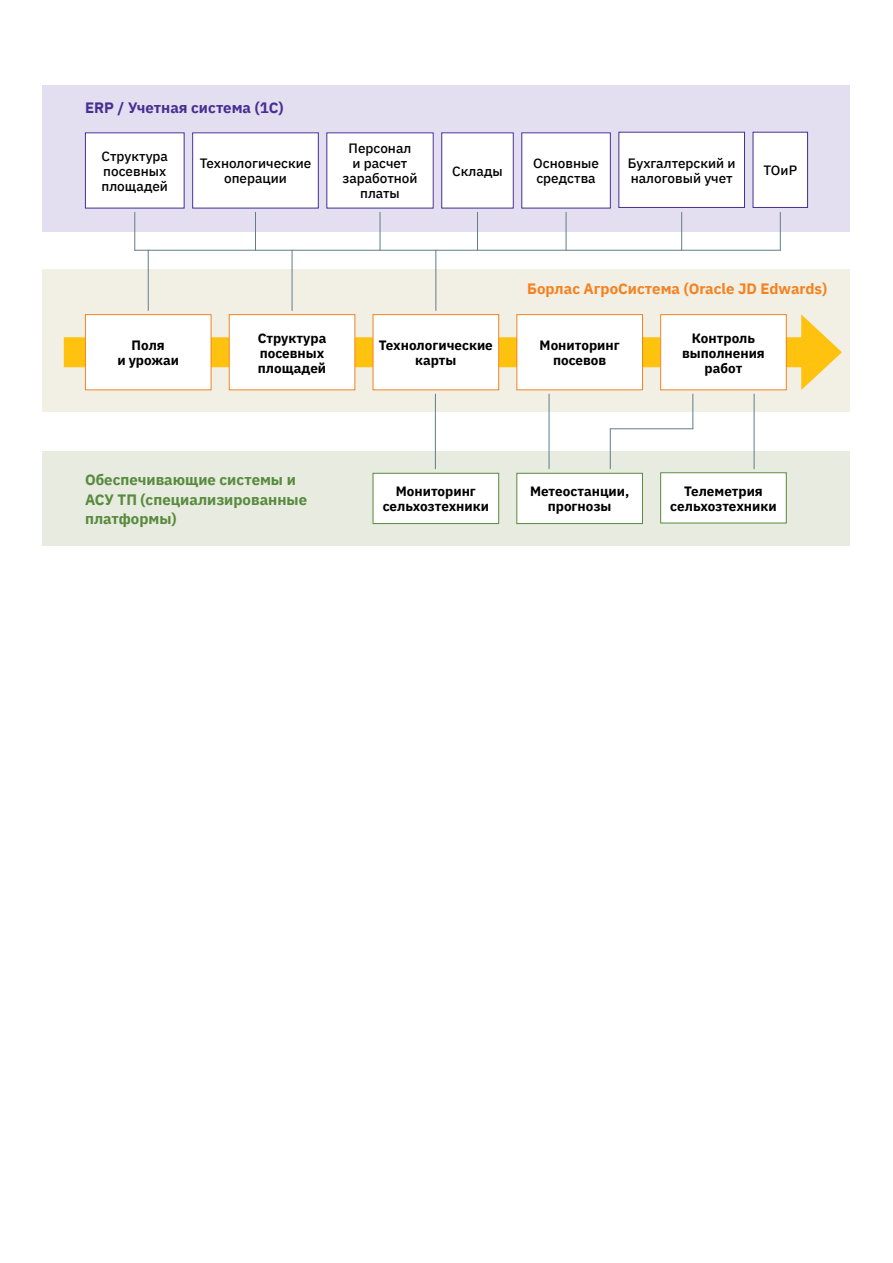
<style>
.page{position:relative;width:893px;height:1263px;background:#fff}
.page>*{position:absolute;margin:0;border:0;box-sizing:border-box;transform-origin:0 0}
.t1{font:700 15px/19.5px "IBM Plex Sans";color:#588a3d}
.t2{font:700 15px "IBM Plex Sans";color:#f58220}
.t3{font:700 15px "IBM Plex Sans";color:#472f92}
.t4{font:700 13.5px/15px "IBM Plex Sans";color:#000;text-align:center}
.t5{font:500 13.5px/15px "IBM Plex Sans";color:#000}
</style>
<div class="page">
<div style="left:43px;top:269px;width:807px;height:143px;background:#f2f0e5"></div>
<div style="left:64px;top:337px;width:751px;height:30px;background:#ffc20e"></div>
<svg style="left:801px;top:314px;width:41px;height:76px"></svg>
<div style="left:43px;top:85px;width:807px;height:146px;background:#e3dff0"></div>
<div style="left:43px;top:451px;width:807px;height:95px;background:#e7ebe0"></div>
<div style="left:373px;top:473px;width:126px;height:51px;background:#fff"></div>
<div style="left:373px;top:473px;width:126px;height:51px;border:1px solid #588a3d"></div>
<div style="left:85px;top:315px;width:126px;height:75px;background:#fff"></div>
<div style="left:85px;top:314px;width:126px;height:76px;border:1px solid #f58220"></div>
<div style="left:85px;top:133px;width:99px;height:75px;background:#fff"></div>
<div style="left:517px;top:473px;width:125px;height:51px;background:#fff"></div>
<div style="left:516px;top:473px;width:127px;height:51px;border:1px solid #588a3d"></div>
<div style="left:229px;top:315px;width:126px;height:75px;background:#fff"></div>
<div style="left:229px;top:314px;width:126px;height:76px;border:1px solid #f58220"></div>
<div style="left:193px;top:133px;width:125px;height:75px;background:#fff"></div>
<div style="left:192px;top:132px;width:127px;height:76px;border:1px solid #472f92"></div>
<div style="left:661px;top:473px;width:125px;height:50px;background:#fff"></div>
<div style="left:660px;top:472px;width:127px;height:51px;border:1px solid #588a3d"></div>
<div style="left:373px;top:315px;width:126px;height:75px;background:#fff"></div>
<div style="left:373px;top:314px;width:126px;height:76px;border:1px solid #f58220"></div>
<div style="left:327px;top:133px;width:106px;height:75px;background:#fff"></div>
<div style="left:326px;top:132px;width:108px;height:76px;border:1px solid #472f92"></div>
<div style="left:517px;top:315px;width:125px;height:75px;background:#fff"></div>
<div style="left:516px;top:314px;width:127px;height:76px;border:1px solid #f58220"></div>
<div style="left:442px;top:133px;width:71px;height:75px;background:#fff"></div>
<div style="left:441px;top:132px;width:73px;height:76px;border:1px solid #472f92"></div>
<div style="left:753px;top:132px;width:54px;height:75px;background:#fff"></div>
<div style="left:753px;top:132px;width:55px;height:76px;border:1px solid #472f92"></div>
<div style="left:661px;top:315px;width:125px;height:75px;background:#fff"></div>
<div style="left:660px;top:314px;width:127px;height:76px;border:1px solid #f58220"></div>
<div style="left:522px;top:133px;width:88px;height:75px;background:#fff"></div>
<div style="left:521px;top:132px;width:90px;height:76px;border:1px solid #472f92"></div>
<div style="left:619px;top:132px;width:125px;height:75px;background:#fff"></div>
<div style="left:618px;top:132px;width:127px;height:76px;border:1px solid #472f92"></div>
<hr style="left:134px;top:212px;width:1px;height:39px;background:#607d8a">
<hr style="left:148px;top:250px;width:1px;height:61px;background:#607d8a">
<hr style="left:292px;top:250px;width:1px;height:61px;background:#607d8a">
<hr style="left:435px;top:250px;width:1px;height:61px;background:#607d8a">
<hr style="left:435px;top:394px;width:1px;height:75px;background:#607d8a">
<hr style="left:549px;top:394px;width:1px;height:75px;background:#607d8a">
<hr style="left:610px;top:429px;width:1px;height:40px;background:#607d8a">
<hr style="left:692px;top:394px;width:1px;height:35px;background:#607d8a">
<hr style="left:754px;top:394px;width:1px;height:75px;background:#607d8a">
<hr style="left:255px;top:212px;width:1px;height:39px;background:#607d8a">
<hr style="left:380px;top:212px;width:1px;height:39px;background:#607d8a">
<hr style="left:477px;top:212px;width:1px;height:39px;background:#607d8a">
<hr style="left:566px;top:212px;width:1px;height:39px;background:#607d8a">
<hr style="left:681px;top:212px;width:1px;height:39px;background:#607d8a">
<hr style="left:780px;top:212px;width:1px;height:39px;background:#607d8a">
<hr style="left:134px;top:250px;width:647px;height:1px;background:#607d8a">
<hr style="left:610px;top:428px;width:83px;height:1px;background:#607d8a">
<p class="t3" style="left:85px;top:96px;width:200px">ERP / Учетная система (1С)</p>
<p class="t5" style="left:101px;top:147px;width:68px">Структура посевных площадей</p>
<p class="t5" style="left:200px;top:155px;width:113px;text-align:center">Технологические операции</p>
<p class="t5" style="left:342px;top:140px;width:77px;text-align:center">Персонал<br>и расчет заработной платы</p>
<p class="t5" style="left:533px;top:155px;width:67px">Основные средства</p>
<p class="t5" style="left:628px;top:154px;width:109px">Бухгалтерский и налоговый учет</p>
<p class="t5" style="left:452px;top:162px;width:52px">Склады</p>
<p class="t5" style="left:763px;top:162px;width:35px">ТОиР</p>
<p class="t4" style="left:117px;top:337px;width:63px">Поля<br>и урожаи</p>
<p class="t4" style="left:258px;top:329px;width:70px;text-align:left">Структура посевных площадей</p>
<p class="t4" style="left:379px;top:337px;width:116px">Технологические карты</p>
<p class="t2" style="left:527px;top:277px;width:301px">Борлас АгроСистема (Oracle JD Edwards)</p>
<p class="t4" style="left:540px;top:337px;width:82px">Мониторинг посевов</p>
<p class="t4" style="left:682px;top:329px;width:84px">Контроль выполнения работ</p>
<p class="t1" style="left:85px;top:469px;width:224px">Обеспечивающие системы и<br>АСУ ТП (специализированные платформы)</p>
<p class="t4" style="left:383px;top:483px;width:108px">Мониторинг сельхозтехники</p>
<p class="t4" style="left:530px;top:483px;width:101px">Метеостанции, прогнозы</p>
<p class="t4" style="left:670px;top:482px;width:108px">Телеметрия сельхозтехники</p>
</div>
